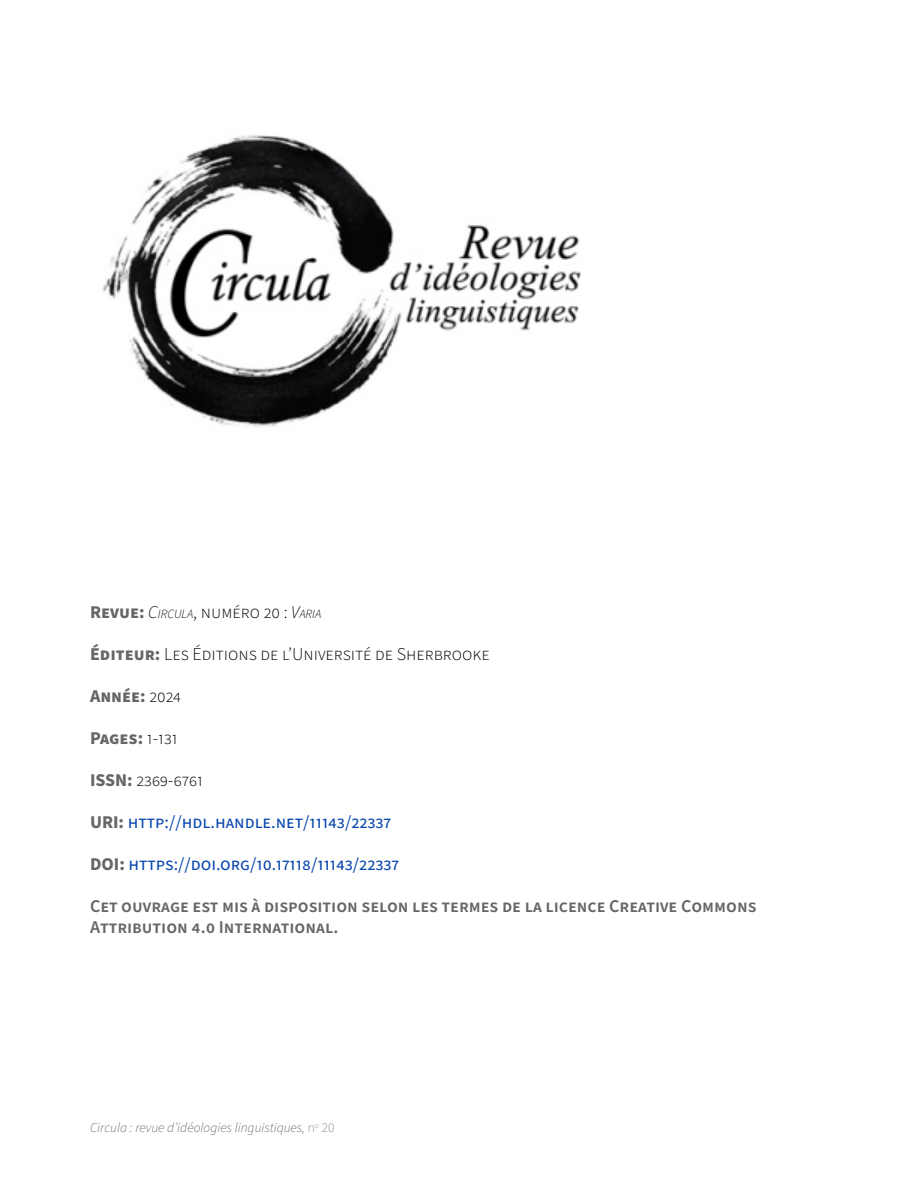
<style>
.page{position:relative;width:900px;height:1200px;background:#fff}
.page>*{position:absolute;margin:0;border:0;box-sizing:border-box;transform-origin:0 0}
.Page_titre{font:600 18px/21px "Source Sans Pro";color:#666}
.Informations{font:18px "Source Sans Pro";color:#0645ad}
.Informations-2{font:300 18px "Source Sans Pro";color:#000}
.Informations-3{font:700 18px "Source Sans Pro";color:#666}
.t1{font:italic 300 13.5px "Source Sans Pro";color:#666}
.Informations-4{font:italic 300 12.6px "Source Sans Pro";color:#000}
.s1{font-weight:700;font-style:normal;font-size:18px;color:#666}
.s2{font-size:18px}
.s3{font-style:normal;font-size:18px}
.s4{font-weight:700;color:#666}
.s5{font-weight:300;color:#000}
.s6{font-weight:200;font-style:normal}
</style>
<div class="page">
<img style="left:103px;top:135px;width:478px;height:292px">
<p class="Informations-4" style="left:90px;top:606px;width:233px"><span class="s1">Revue:</span> <span class="s2">C</span>IRCULA<span class="s3">, numéro 20 :</span> <span class="s2">V</span>ARIA</p>
<p class="Informations-2" style="left:90px;top:642px;width:401px"><span class="s4">Éditeur:</span> Les Éditions de l’Université de Sherbrooke</p>
<p class="Informations-3" style="left:90px;top:684px;width:93px">Année: <span class="s5">2024</span></p>
<p class="Informations-3" style="left:90px;top:726px;width:89px">Pages: <span class="s5">1-131</span></p>
<p class="Informations-2" style="left:90px;top:768px;width:115px"><span class="s4">ISSN:</span> 2369-6761</p>
<p class="Informations" style="left:90px;top:810px;width:303px"><span class="s4">URI:</span> http://hdl.handle.net/11143/22337</p>
<p class="Informations" style="left:90px;top:852px;width:311px"><span class="s4">DOI:</span> https://doi.org/10.17118/11143/22337</p>
<p class="Page_titre" style="left:90px;top:897px;width:668px">Cet ouvrage est mis à disposition selon les termes de la licence Creative Commons<br>Attribution 4.0 International.</p>
<p class="t1" style="left:90px;top:1119px;width:246px">Circula : revue d’idéologies linguistiques, <span class="s6">n</span><sup>o</sup> <span class="s6">20</span></p>
</div>
